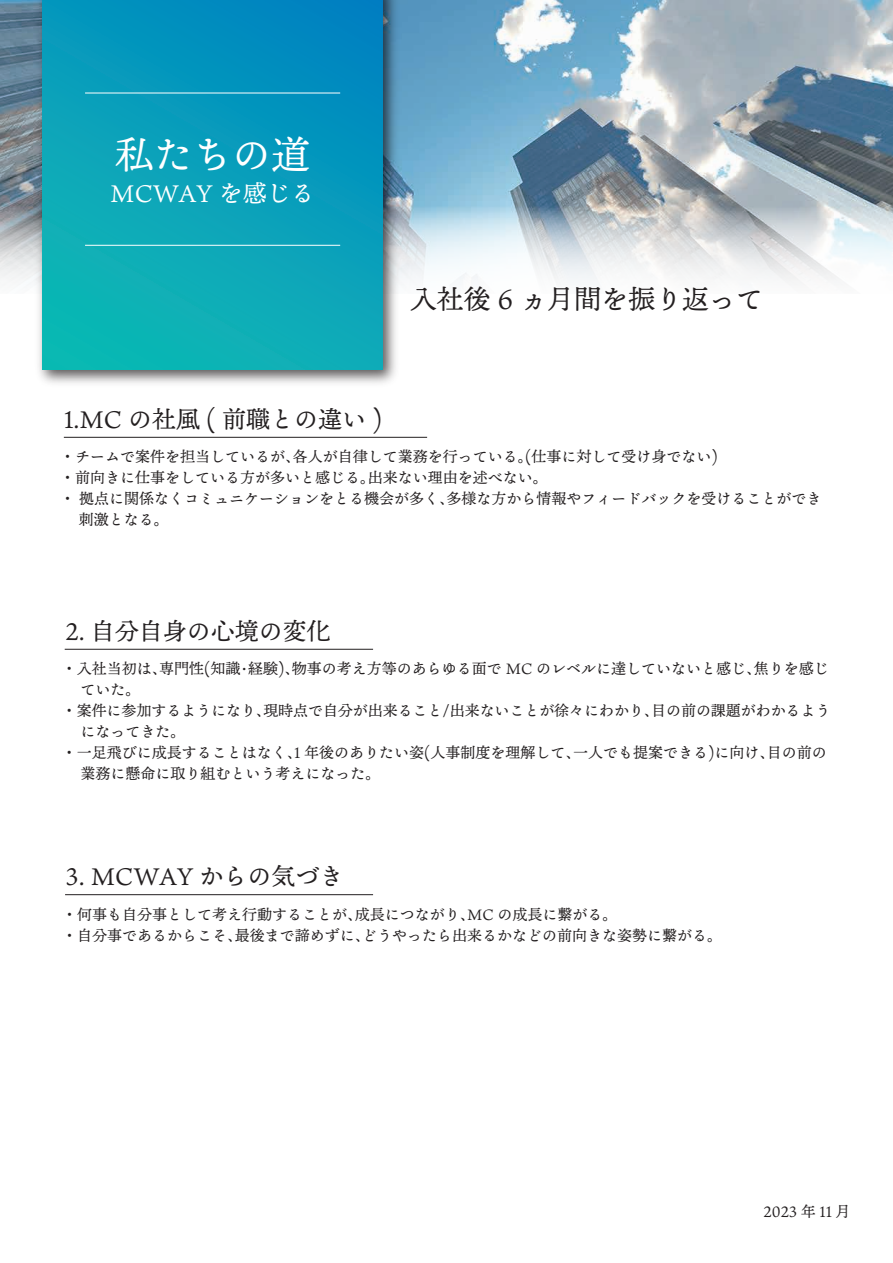
<style>
.page{position:relative;width:893px;height:1263px;background:#fff}
.page>*{position:absolute;margin:0;border:0;box-sizing:border-box;transform-origin:0 0}
.t1{font:39px "Ten Mincho Text";color:#fff}
.t2{font:27px "Ten Mincho Text";color:#231f20}
.t3{font:24px "Ten Mincho Text";color:#231f20}
.t4{font:24px "Ten Mincho Text";color:#fff}
.t5{font:15px/21px "Ten Mincho Text";color:#231f20}
.s1{font-family:"Koz Go Pr 6 N"}
</style>
<div class="page">
<img style="left:0;top:0;width:893px;height:206px">
<svg style="left:0;top:206px;width:893px;height:77px"></svg>
<img style="left:32px;top:0;width:372px;height:384px">
<div style="left:43px;top:0;width:340px;height:370px;background:linear-gradient(to bottom,#028bc0,#10b6b5)"></div>
<hr style="left:85px;top:93px;width:255px;height:1px;background:#fff">
<hr style="left:85px;top:245px;width:255px;height:1px;background:#fff">
<hr style="left:64px;top:437px;width:363px;height:1px;background:#231f20">
<hr style="left:65px;top:649px;width:308px;height:1px;background:#231f20">
<hr style="left:65px;top:894px;width:308px;height:1px;background:#231f20">
<h1 class="t1" style="left:115px;top:133px;width:196px">私たちの道</h1>
<h3 class="t4" style="left:110px;top:179px;width:206px">MCWAY を感じる</h3>
<h2 class="t2" style="left:410px;top:284px;width:355px">入社後 6 ヵ月間を振り返って</h2>
<h3 class="t3" style="left:64px;top:405px;width:320px">1.MC の社風 ( 前職との違い )</h3>
<p class="t5" style="left:60px;top:447px;width:763px"><span class="s1">・</span> チームで案件を担当しているが、各人が自律して業務を行っている。(仕事に対して受け身でない)<br><span class="s1">・</span> 前向きに仕事をしている方が多いと感じる。出来ない理由を述べない。<br><span class="s1">・</span> 拠点に関係なくコミュニケーションをとる機会が多く、多様な方から情報やフィードバックを受けることができ　刺激となる。</p>
<h3 class="t3" style="left:65px;top:617px;width:267px">2. 自分自身の心境の変化</h3>
<p class="t5" style="left:62px;top:659px;width:768px"><span class="s1">・</span> 入社当初は、専門性(知識・経験)、物事の考え方等のあらゆる面で MC のレベルに達していないと感じ、焦りを感じ</p>
<p class="t5" style="left:65px;top:680px;width:77px">　ていた。</p>
<p class="t5" style="left:62px;top:701px;width:770px"><span class="s1">・</span>案件に参加するようになり、現時点で自分が出来ること/出来ないことが徐々にわかり、目の前の課題がわかるよう</p>
<p class="t5" style="left:80px;top:722px;width:107px">になってきた。</p>
<p class="t5" style="left:62px;top:743px;width:767px"><span class="s1">・</span> 一足飛びに成長することはなく、1 年後のありたい姿(人事制度を理解して、一人でも提案できる)に向け、目の前の</p>
<p class="t5" style="left:65px;top:764px;width:317px">　業務に懸命に取り組むという考えになった。</p>
<h3 class="t3" style="left:66px;top:863px;width:279px">3. MCWAY からの気づき</h3>
<p class="t5" style="left:62px;top:904px;width:662px"><span class="s1">・</span> 何事も自分事として考え行動することが、成長につながり、MC の成長に繋がる。<br><span class="s1">・</span> 自分事であるからこそ、最後まで諦めずに、どうやったら出来るかなどの前向きな姿勢に繋がる。</p>
<p class="t5" style="left:764px;top:1201px;width:88px">2023 年 11 月</p>
</div>
